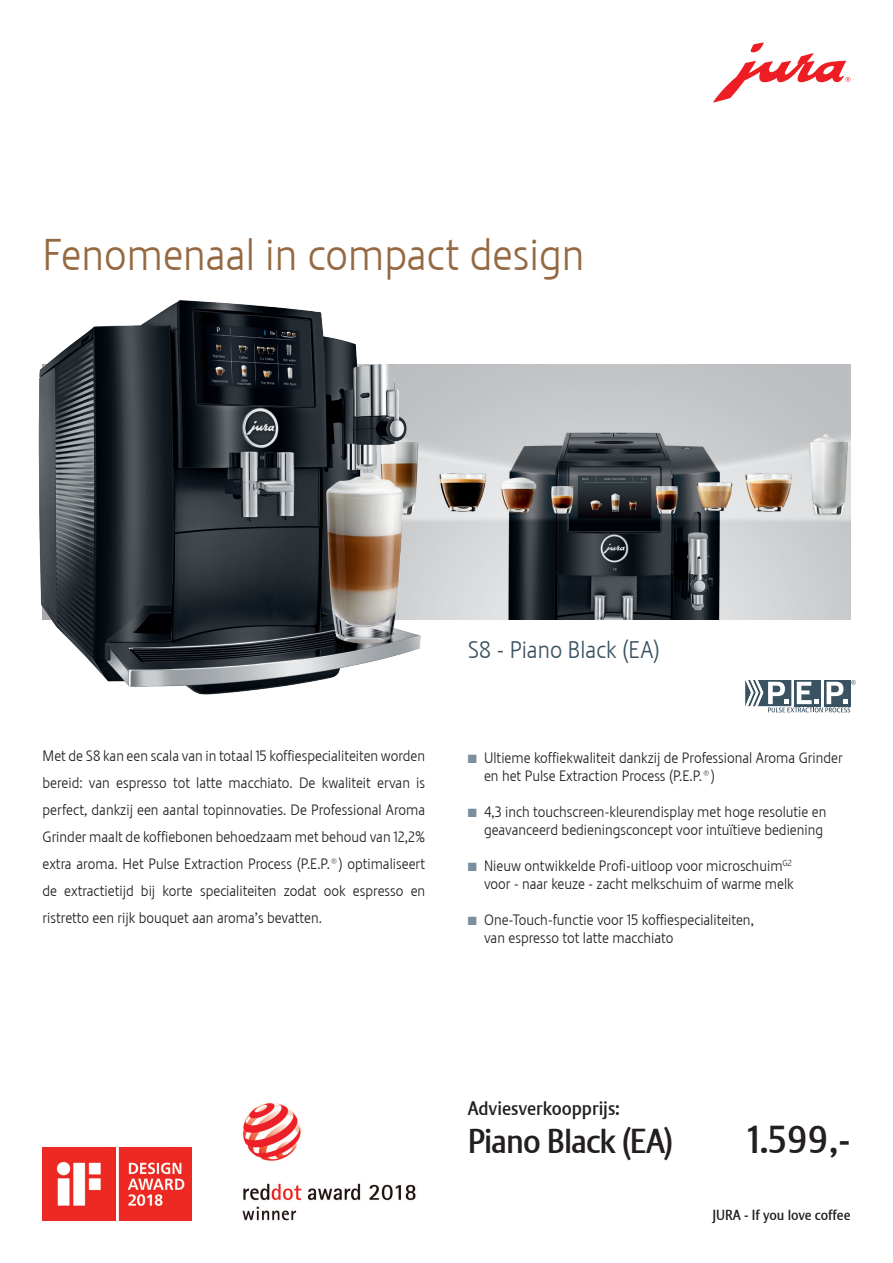
<style>
.page{position:relative;width:893px;height:1263px;background:#fff}
.page>*{position:absolute;margin:0;border:0;box-sizing:border-box;transform-origin:0 0}
.t1{font:44.25px "Stalemate LF Light";color:#956942}
.t2{font:37.95px "Stalemate LF";color:#231f20}
.t3{font:33.75px "Stalemate LF";letter-spacing:-.03em;color:#231f20}
.t4{font:24px "Stalemate LF Light";color:#3a5362}
.t5{font:19.05px "Stalemate LF";color:#231f20}
.t6{font:15px/27px "Stalemate LF Light";color:#231f20}
.t7{font:14.25px "Stalemate LF";color:#231f20}
.s1{color:#798f9d}
</style>
<div class="page">
<svg style="left:713px;top:43px;width:137px;height:59px"></svg>
<img style="left:425px;top:365px;width:425px;height:255px">
<img style="left:38px;top:300px;width:387px;height:395px">
<svg style="left:745px;top:680px;width:111px;height:32px"></svg>
<img style="left:43px;top:1148px;width:73px;height:73px">
<img style="left:119px;top:1148px;width:73px;height:73px">
<img style="left:242px;top:1103px;width:174px;height:118px">
<h1 class="t1" style="left:43px;top:228px;width:543px">Fenomenaal in compact design</h1>
<p class="t6" style="left:43px;top:742px;width:384px;text-align:justify">Met de S8 kan een scala van in totaal 15 koffiespecialiteiten worden bereid: van espresso tot latte macchiato. De kwaliteit ervan is perfect, dankzij een aantal topinnovaties. De Professional Aroma Grinder maalt de koffiebonen behoedzaam met behoud van 12,2% extra aroma. Het Pulse Extraction Process (P.E.P.®) optimaliseert de extractietijd bij korte specialiteiten zodat ook espresso en ristretto een rijk bouquet aan aroma’s bevatten.</p>
<h3 class="t4" style="left:468px;top:635px;width:193px">S8 - Piano Black (EA)</h3>
<p class="t6" style="left:484px;top:748px;width:360px;line-height:18px;text-indent:-16px"><span class="s1">■</span> Ultieme koffiekwaliteit dankzij de Professional Aroma Grinder en het Pulse Extraction Process (P.E.P.®)</p>
<p class="t6" style="left:468px;top:802px;width:360px;line-height:18px;text-align:right"><span class="s1">■</span> 4,3 inch touchscreen-kleurendisplay met hoge resolutie en geavanceerd bedieningsconcept voor intuïtieve bediening</p>
<p class="t6" style="left:468px;top:856px;width:328px;line-height:18px;text-align:right"><span class="s1">■</span> Nieuw ontwikkelde Profi-uitloop voor microschuim<sup>G2 </sup>voor - naar keuze - zacht melkschuim of warme melk</p>
<p class="t6" style="left:484px;top:910px;width:271px;line-height:18px;text-indent:-16px"><span class="s1">■</span> One-Touch-functie voor 15 koffiespecialiteiten, van espresso tot latte macchiato</p>
<p class="t5" style="left:468px;top:1097px;width:154px">Adviesverkoopprijs:</p>
<h3 class="t3" style="left:468px;top:1121px;width:207px">Piano Black (EA)</h3>
<h2 class="t2" style="left:747px;top:1117px;width:105px">1.599,-</h2>
<p class="t7" style="left:712px;top:1207px;width:140px">JURA - If you love coffee</p>
</div>
